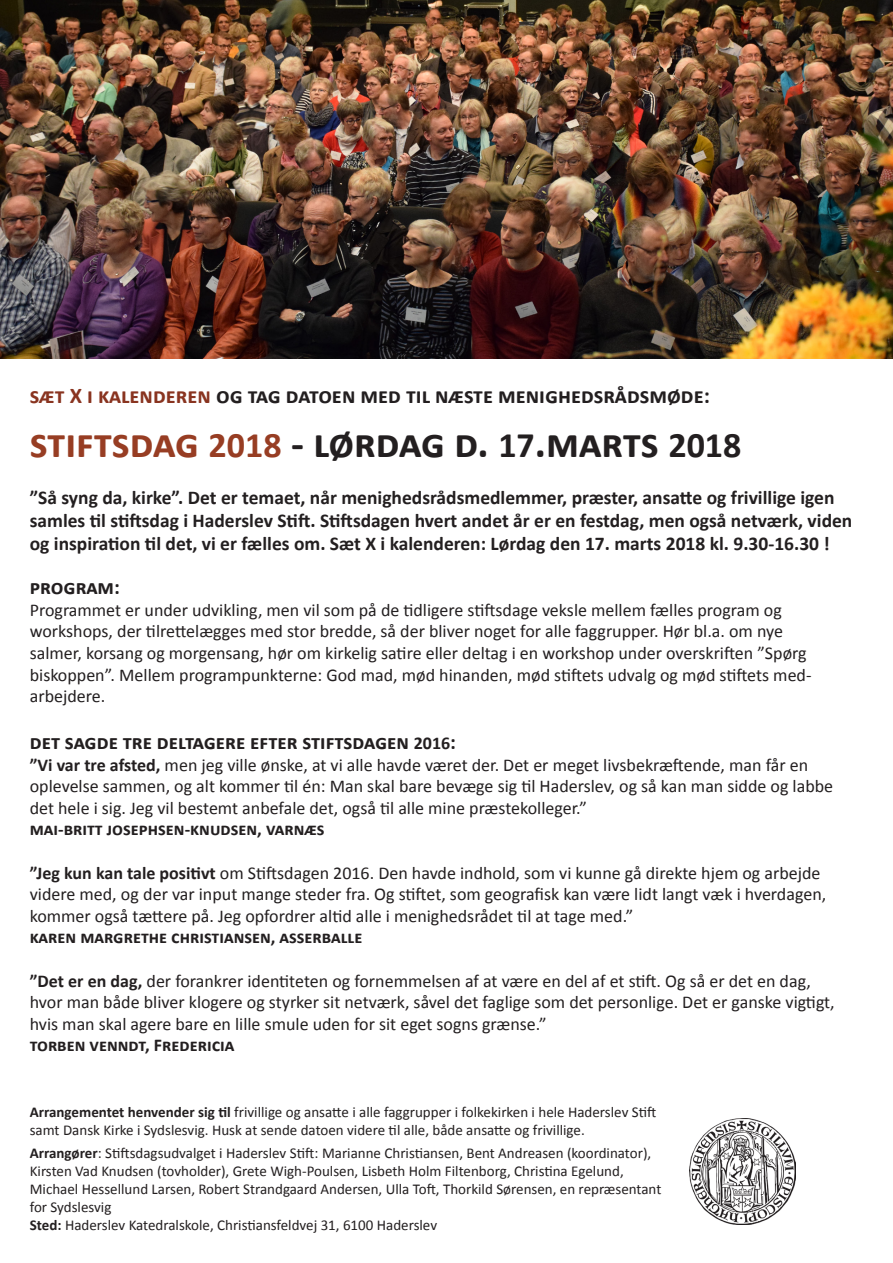
<style>
.page{position:relative;width:893px;height:1263px;background:#fff}
.page>*{position:absolute;margin:0;border:0;box-sizing:border-box;transform-origin:0 0}
.t1{font:700 42px "Calibri";letter-spacing:-.005em;color:#231f20}
.t2{font:700 22.5px "Calibri";color:#231f20}
.t3{font:700 21px "Calibri";color:#231f20}
.t4{font:700 19.5px/23.4px "Calibri";color:#231f20}
.t5{font:18px/21.6px "Calibri";color:#231f20}
.t6{font:15px/18px "Calibri";color:#231f20}
.s1{color:#893420}
.s2{color:#973d23}
.s3{font-size:36px;color:#973d23}
.s4{font-size:36px}
.s5{font-size:18px}
.s6{font-weight:700}
</style>
<div class="page">
<img style="left:0;top:0;width:893px;height:358px">
<img style="left:690px;top:1118px;width:106px;height:107px">
<p class="t2" style="left:30px;top:381px;width:682px"><span class="s1">sæt X i kalenderen</span> og tag datoen med til næste menighedsrådsmøde:</p>
<p class="t1" style="left:30px;top:416px;width:713px"><span class="s2">stiftsdag</span> <span class="s3">2018</span> - lørdag d. <span class="s4">17</span>.marts <span class="s4">2018</span></p>
<p class="t4" style="left:30px;top:485px;width:824px">”Så syng da, kirke”. Det er temaet, når menighedsrådsmedlemmer, præster, ansatte og frivillige igen samles til stiftsdag i Haderslev Stift. Stiftsdagen hvert andet år er en festdag, men også netværk, viden og inspiration til det, vi er fælles om. Sæt X i kalenderen: Lørdag den 17. marts 2018 kl. 9.30-16.30 !</p>
<p class="t3" style="left:30px;top:574px;width:92px">program:</p>
<p class="t5" style="left:30px;top:599px;width:783px">Programmet er under udvikling, men vil som på de tidligere stiftsdage veksle mellem fælles program og workshops, der tilrettelægges med stor bredde, så der bliver noget for alle faggrupper. Hør bl.a. om nye salmer, korsang og morgensang, hør om kirkelig satire eller deltag i en workshop under overskriften ”Spørg biskoppen”. Mellem programpunkterne: God mad, mød hinanden, mød stiftets udvalg og mød stiftets med&shy;arbejdere.</p>
<p class="t3" style="left:30px;top:728px;width:428px">det sagde tre deltagere efter stiftsdagen <span class="s5">2016</span>:</p>
<p class="t5" style="left:30px;top:754px;width:805px"><span class="s6">”Vi var tre afsted,</span> men jeg ville ønske, at vi alle havde været der. Det er meget livsbekræftende, man får en oplevelse sammen, og alt kommer til én: Man skal bare bevæge sig til Haderslev, og så kan man sidde og labbe det hele i sig. Jeg vil bestemt anbefale det, også til alle mine præstekolleger.”<br><span class="s6">mai-britt josephsen-knudsen, varnæs</span></p>
<p class="t5" style="left:30px;top:862px;width:798px"><span class="s6">”Jeg kun kan tale positivt</span> om Stiftsdagen 2016. Den havde indhold, som vi kunne gå direkte hjem og arbejde videre med, og der var input mange steder fra. Og stiftet, som geografisk kan være lidt langt væk i hverdagen, kommer også tættere på. Jeg opfordrer altid alle i menighedsrådet til at tage med.”<br><span class="s6">karen margrethe christiansen, asserballe</span></p>
<p class="t5" style="left:30px;top:970px;width:806px"><span class="s6">”Det er en dag,</span> der forankrer identiteten og fornemmelsen af at være en del af et stift. Og så er det en dag, hvor man både bliver klogere og styrker sit netværk, såvel det faglige som det personlige. Det er ganske vigtigt, hvis man skal agere bare en lille smule uden for sit eget sogns grænse.”<br><span class="s6">torben venndt, Fredericia</span></p>
<p class="t6" style="left:30px;top:1103px;width:628px"><span class="s6">Arrangementet henvender sig til</span> frivillige og ansatte i alle faggrupper i folkekirken i hele Haderslev Stift samt Dansk Kirke i Sydslesvig. Husk at sende datoen videre til alle, både ansatte og frivillige.</p>
<p class="t6" style="left:30px;top:1144px;width:623px"><span class="s6">Arrangører</span>: Stiftsdagsudvalget i Haderslev Stift: Marianne Christiansen, Bent Andreasen (koordinator),<br>Kirsten Vad Knudsen (tovholder), Grete Wigh-Poulsen, Lisbeth Holm Filtenborg, Christina Egelund,</p>
<p class="t6" style="left:30px;top:1180px;width:633px">Michael Hessellund Larsen, Robert Strandgaard Andersen, Ulla Toft, Thorkild Sørensen, en repræsentant for Sydslesvig</p>
<p class="t6" style="left:30px;top:1216px;width:409px"><span class="s6">Sted:</span> Haderslev Katedralskole, Christiansfeldvej 31, 6100 Haderslev</p>
</div>
